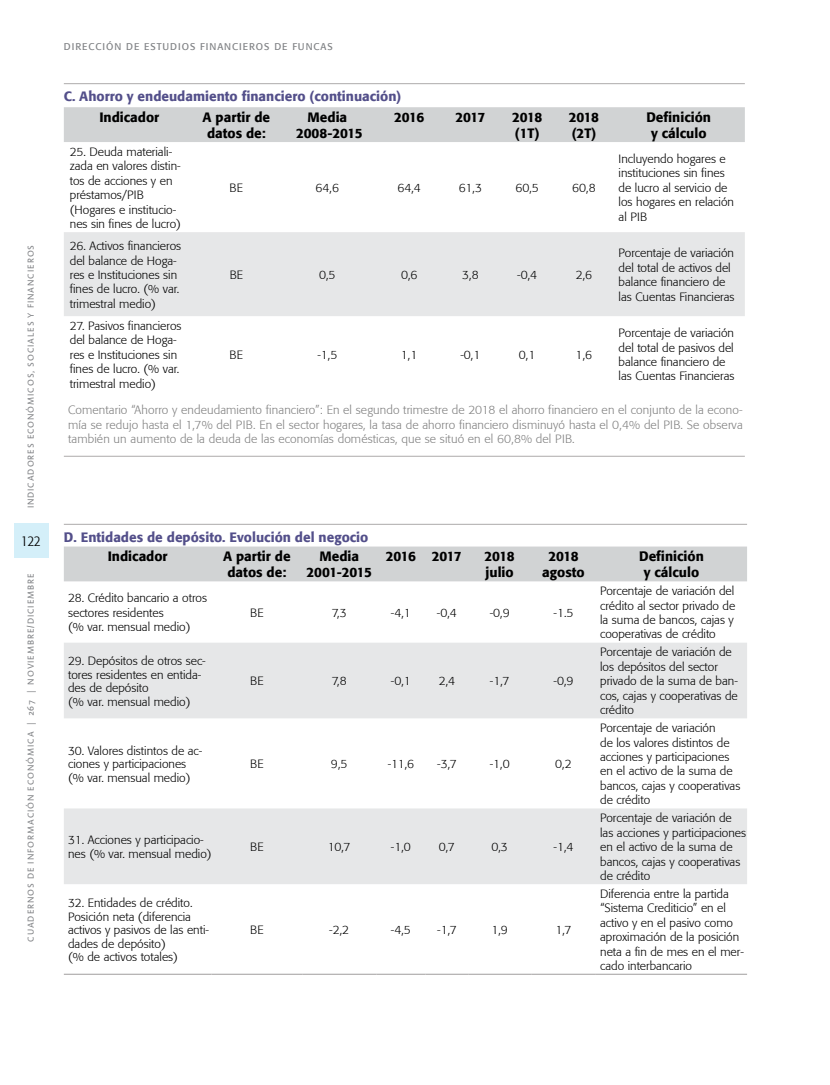
<style>
.page{position:relative;width:830px;height:1085px;background:#fff}
.page>*{position:absolute;margin:0;border:0;box-sizing:border-box;transform-origin:0 0}
.t1{font:300 condensed 15px "Formata";color:#000}
.t2{font:500 13.5px/16.2px "Formata";color:#000;text-align:center}
.t3{font:500 13.5px "Formata";color:#534f8a}
.t4{font:500 13.5px "Formata";letter-spacing:-.04em;color:#000}
.t5{font:300 12px/14.4px "Formata";color:#000}
.t6{font:300 12px/14.4px "Formata";letter-spacing:.01em;color:#808080;text-align:justify}
.t7{font:9.75px "Formata";letter-spacing:.1em;color:#808285}
.t8{font:9px "Linotype Aroma";letter-spacing:.1em;color:#808285}
</style>
<div class="page">
<div style="left:14px;top:523px;width:34px;height:35px;background:#d4eff9"></div>
<div style="left:64px;top:107px;width:680px;height:35px;background:#d1d3d4"></div>
<div style="left:64px;top:232px;width:680px;height:84px;background:#e6e7e8"></div>
<hr style="left:64px;top:83px;width:680px;height:1px;background:#b6b4b4">
<hr style="left:64px;top:455px;width:680px;height:2px;background:#b6b4b4">
<div style="left:64px;top:546px;width:682px;height:35px;background:#d1d3d4"></div>
<svg style="left:64px;top:643px;width:682px;height:241px;fill:#e6e7e8"></svg>
<hr style="left:64px;top:973px;width:147px;height:1px;background:#aaa8a8">
<hr style="left:211px;top:973px;width:91px;height:1px;background:#aaa8a8">
<hr style="left:302px;top:973px;width:74px;height:1px;background:#aaa8a8">
<hr style="left:376px;top:973px;width:49px;height:1px;background:#aaa8a8">
<hr style="left:425px;top:973px;width:43px;height:1px;background:#aaa8a8">
<hr style="left:468px;top:973px;width:63px;height:1px;background:#aaa8a8">
<hr style="left:531px;top:973px;width:64px;height:1px;background:#aaa8a8">
<hr style="left:595px;top:973px;width:151px;height:1px;background:#aaa8a8">
<hr style="left:64px;top:523px;width:682px;height:2px;background:#b6b4b4">
<p class="t8" style="left:25px;top:508px;width:265px;rotate:-90deg">INDICADORES ECONÓMICOS, SOCIALES Y FINANCIEROS</p>
<p class="t1" style="left:21px;top:531px;width:21px">122</p>
<p class="t8" style="left:25px;top:941px;width:370px;rotate:-90deg">CUADERNOS DE INFORMACIÓN ECONÓMICA | 267 | NOVIEMBRE/DICIEMBRE</p>
<p class="t7" style="left:64px;top:40px;width:270px">DIRECCIÓN DE ESTUDIOS FINANCIEROS DE FUNCAS</p>
<p class="t3" style="left:64px;top:88px;width:339px">C. Ahorro y endeudamiento financiero (continuación)</p>
<p class="t2" style="left:99px;top:109px;width:61px">Indicador</p>
<p class="t2" style="left:202px;top:109px;width:69px">A partir de datos de:</p>
<p class="t2" style="left:296px;top:109px;width:68px">Media<br>2008-2015</p>
<p class="t2" style="left:394px;top:109px;width:32px">2016</p>
<p class="t2" style="left:455px;top:109px;width:31px">2017</p>
<p class="t2" style="left:512px;top:109px;width:32px;text-align:left">2018 (1T)</p>
<p class="t2" style="left:568px;top:109px;width:32px;text-align:left">2018 (2T)</p>
<p class="t2" style="left:646px;top:109px;width:66px">Definición y cálculo</p>
<p class="t5" style="left:70px;top:144px;width:113px">25. Deuda materiali&shy;zada en valores distin&shy;tos de acciones y en préstamos/PIB (Hogares e institucio&shy;nes sin fines de lucro)</p>
<p class="t5" style="left:618px;top:152px;width:117px">Incluyendo hogares e instituciones sin fines de lucro al servicio de los hogares en relación al PIB</p>
<p class="t5" style="left:229px;top:180px;width:15px">BE</p>
<p class="t5" style="left:315px;top:180px;width:25px">64,6</p>
<p class="t5" style="left:397px;top:180px;width:25px">64,4</p>
<p class="t5" style="left:459px;top:180px;width:24px">61,3</p>
<p class="t5" style="left:515px;top:180px;width:25px">60,5</p>
<p class="t5" style="left:572px;top:180px;width:25px">60,8</p>
<p class="t5" style="left:70px;top:239px;width:113px">26. Activos financieros del balance de Hoga&shy;res e Instituciones sin fines de lucro. (% var. trimestral medio)</p>
<p class="t5" style="left:229px;top:267px;width:15px">BE</p>
<p class="t5" style="left:319px;top:267px;width:18px">0,5</p>
<p class="t5" style="left:401px;top:267px;width:18px">0,6</p>
<p class="t5" style="left:462px;top:267px;width:18px">3,8</p>
<p class="t5" style="left:517px;top:267px;width:21px">-0,4</p>
<p class="t5" style="left:575px;top:267px;width:18px">2,6</p>
<p class="t5" style="left:618px;top:246px;width:117px">Porcentaje de variación del total de activos del balance financiero de las Cuentas Financieras</p>
<p class="t5" style="left:70px;top:318px;width:113px">27. Pasivos financieros del balance de Hoga&shy;res e Instituciones sin fines de lucro. (% var. trimestral medio)</p>
<p class="t5" style="left:618px;top:326px;width:117px">Porcentaje de variación del total de pasivos del balance financiero de las Cuentas Financieras</p>
<p class="t6" style="left:68px;top:403px;width:675px">Comentario “Ahorro y endeudamiento financiero”: En el segundo trimestre de 2018 el ahorro financiero en el conjunto de la econo&shy;mía se redujo hasta el 1,7% del PIB. En el sector hogares, la tasa de ahorro financiero disminuyó hasta el 0,4% del PIB. Se observa también un aumento de la deuda de las economías domésticas, que se situó en el 60,8% del PIB.</p>
<p class="t5" style="left:229px;top:347px;width:15px">BE</p>
<p class="t5" style="left:317px;top:347px;width:21px">-1,5</p>
<p class="t5" style="left:401px;top:347px;width:18px">1,1</p>
<p class="t5" style="left:460px;top:347px;width:21px">-0,1</p>
<p class="t5" style="left:518px;top:347px;width:18px">0,1</p>
<p class="t5" style="left:575px;top:347px;width:18px">1,6</p>
<p class="t3" style="left:64px;top:529px;width:306px">D. Entidades de depósito. Evolución del negocio</p>
<p class="t2" style="left:108px;top:548px;width:61px">Indicador</p>
<p class="t2" style="left:223px;top:548px;width:69px">A partir de datos de:</p>
<p class="t2" style="left:306px;top:548px;width:67px">Media<br>2001-2015</p>
<p class="t4" style="left:385px;top:547px;width:77px">2016 2017</p>
<p class="t2" style="left:484px;top:548px;width:32px;text-align:left">2018 julio</p>
<p class="t2" style="left:542px;top:548px;width:44px">2018 agosto</p>
<p class="t2" style="left:638px;top:548px;width:66px">Definición y cálculo</p>
<p class="t5" style="left:68px;top:591px;width:140px">28. Crédito bancario a otros sectores residentes<br>(% var. mensual medio)</p>
<p class="t5" style="left:600px;top:583px;width:137px">Porcentaje de variación del crédito al sector privado de la suma de bancos, cajas y cooperativas de crédito</p>
<p class="t5" style="left:250px;top:605px;width:15px">BE</p>
<p class="t5" style="left:331px;top:605px;width:16px">7,3</p>
<p class="t5" style="left:391px;top:605px;width:21px">-4,1</p>
<p class="t5" style="left:436px;top:605px;width:21px">-0,4</p>
<p class="t5" style="left:489px;top:605px;width:21px">-0,9</p>
<p class="t5" style="left:553px;top:605px;width:21px">-1.5</p>
<p class="t5" style="left:68px;top:654px;width:139px;line-height:13.5px">29. Depósitos de otros sec&shy;tores residentes en entida&shy;des de depósito<br>(% var. mensual medio)</p>
<p class="t5" style="left:68px;top:743px;width:136px;line-height:13.5px">30. Valores distintos de ac&shy;ciones y participaciones (% var. mensual medio)</p>
<p class="t5" style="left:250px;top:674px;width:15px">BE</p>
<p class="t5" style="left:331px;top:674px;width:16px">7,8</p>
<p class="t5" style="left:391px;top:674px;width:21px">-0,1</p>
<p class="t5" style="left:438px;top:674px;width:18px">2,4</p>
<p class="t5" style="left:489px;top:674px;width:21px">-1,7</p>
<p class="t5" style="left:553px;top:674px;width:21px">-0,9</p>
<p class="t5" style="left:250px;top:756px;width:15px">BE</p>
<p class="t5" style="left:331px;top:756px;width:18px">9,5</p>
<p class="t5" style="left:387px;top:756px;width:28px">-11,6</p>
<p class="t5" style="left:437px;top:756px;width:21px">-3,7</p>
<p class="t5" style="left:489px;top:756px;width:21px">-1,0</p>
<p class="t5" style="left:555px;top:756px;width:18px">0,2</p>
<p class="t5" style="left:68px;top:833px;width:145px;line-height:13.5px">31. Acciones y participacio&shy;nes (% var. mensual medio)</p>
<p class="t5" style="left:250px;top:839px;width:15px">BE</p>
<p class="t5" style="left:328px;top:839px;width:24px">10,7</p>
<p class="t5" style="left:391px;top:839px;width:21px">-1,0</p>
<p class="t5" style="left:438px;top:839px;width:17px">0,7</p>
<p class="t5" style="left:491px;top:839px;width:18px">0,3</p>
<p class="t5" style="left:553px;top:839px;width:21px">-1,4</p>
<p class="t5" style="left:68px;top:896px;width:142px;line-height:13.5px">32. Entidades de crédito.<br>Posición neta (diferencia activos y pasivos de las enti&shy;dades de depósito)<br>(% de activos totales)</p>
<p class="t5" style="left:250px;top:922px;width:15px">BE</p>
<p class="t5" style="left:329px;top:922px;width:21px">-2,2</p>
<p class="t5" style="left:391px;top:922px;width:21px">-4,5</p>
<p class="t5" style="left:437px;top:922px;width:21px">-1,7</p>
<p class="t5" style="left:491px;top:922px;width:18px">1,9</p>
<p class="t5" style="left:555px;top:922px;width:17px">1,7</p>
<p class="t5" style="left:600px;top:645px;width:139px">Porcentaje de variación de los depósitos del sector privado de la suma de ban&shy;cos, cajas y cooperativas de crédito</p>
<p class="t5" style="left:600px;top:720px;width:142px">Porcentaje de variación<br>de los valores distintos de acciones y participaciones en el activo de la suma de bancos, cajas y cooperativas de crédito</p>
<p class="t5" style="left:600px;top:810px;width:147px">Porcentaje de variación de las acciones y participaciones en el activo de la suma de bancos, cajas y cooperativas de crédito</p>
<p class="t5" style="left:600px;top:886px;width:145px">Diferencia entre la partida “Sistema Crediticio” en el activo y en el pasivo como aproximación de la posición neta a fin de mes en el mer&shy;cado interbancario</p>
</div>
